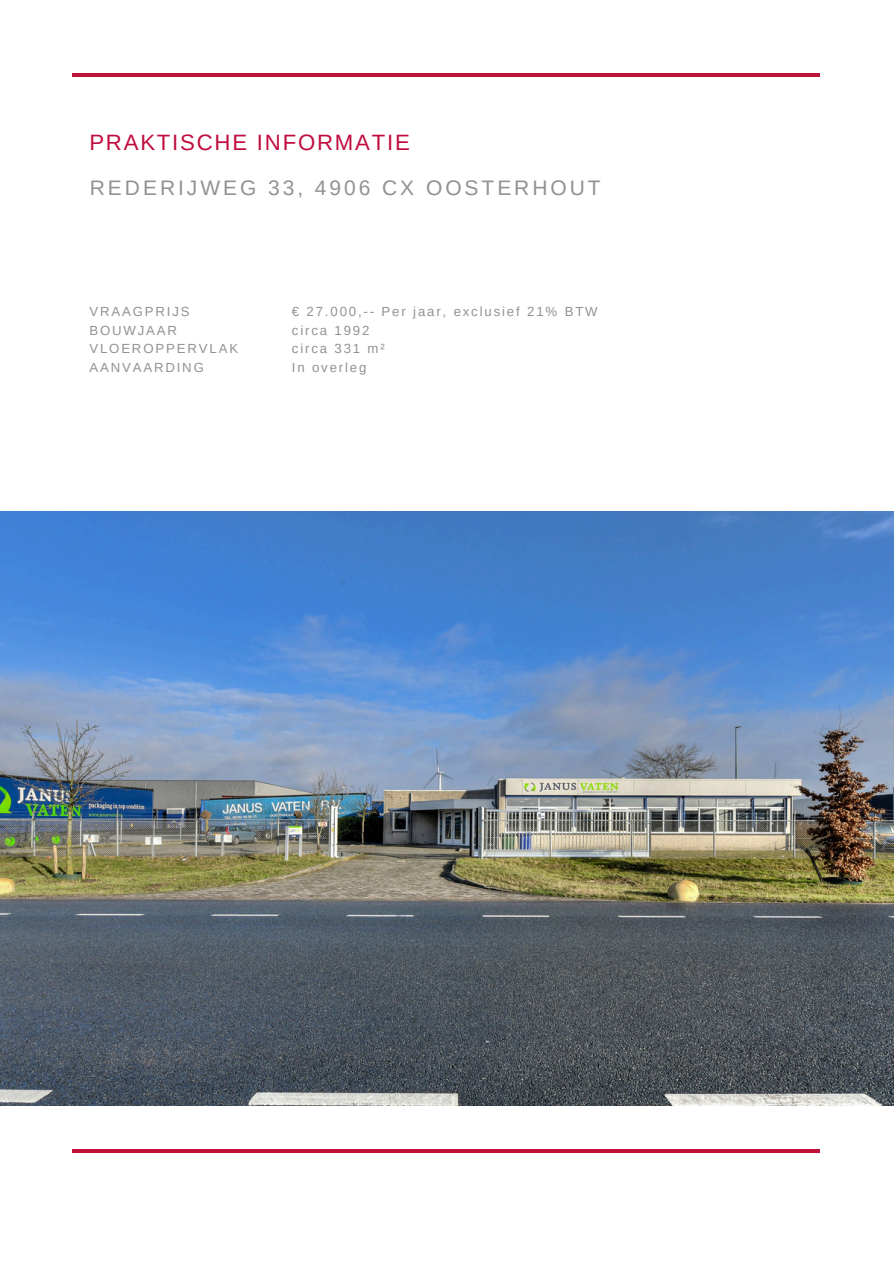
<style>
.page{position:relative;width:894px;height:1264px;background:#fff}
.page>*{position:absolute;margin:0;border:0;box-sizing:border-box;transform-origin:0 0}
.t1{font:22.2px "Arimo";letter-spacing:.08em;color:#bf0d3e}
.t2{font:21px "Arimo";letter-spacing:.14em;color:#929292}
.t3{font:13.2px/18.5px "Arimo";letter-spacing:.14em;color:#929292}
</style>
<div class="page">
<hr style="left:72px;top:1149px;width:747px;height:3px;background:#bf1238">
<hr style="left:72px;top:73px;width:747px;height:4px;background:#bf1238">
<img style="left:0;top:511px;width:893px;height:594px">
<p class="t1" style="left:89px;top:130px;width:322px">PRAKTISCHE INFORMATIE</p>
<h1 class="t2" style="left:90px;top:176px;width:512px">REDERIJWEG 33, 4906 CX OOSTERHOUT</h1>
<h1 class="t3" style="left:89px;top:302px;width:150px">VRAAGPRIJS<br>BOUWJAAR<br>VLOEROPPERVLAK<br>AANVAARDING</h1>
<h2 class="t3" style="left:292px;top:302px;width:307px">€ 27.000,-- Per jaar, exclusief 21% BTW</h2>
<p class="t3" style="left:292px;top:321px;width:79px">circa 1992</p>
<p class="t3" style="left:292px;top:339px;width:94px">circa 331 m²</p>
<p class="t3" style="left:292px;top:358px;width:76px">In overleg</p>
</div>
